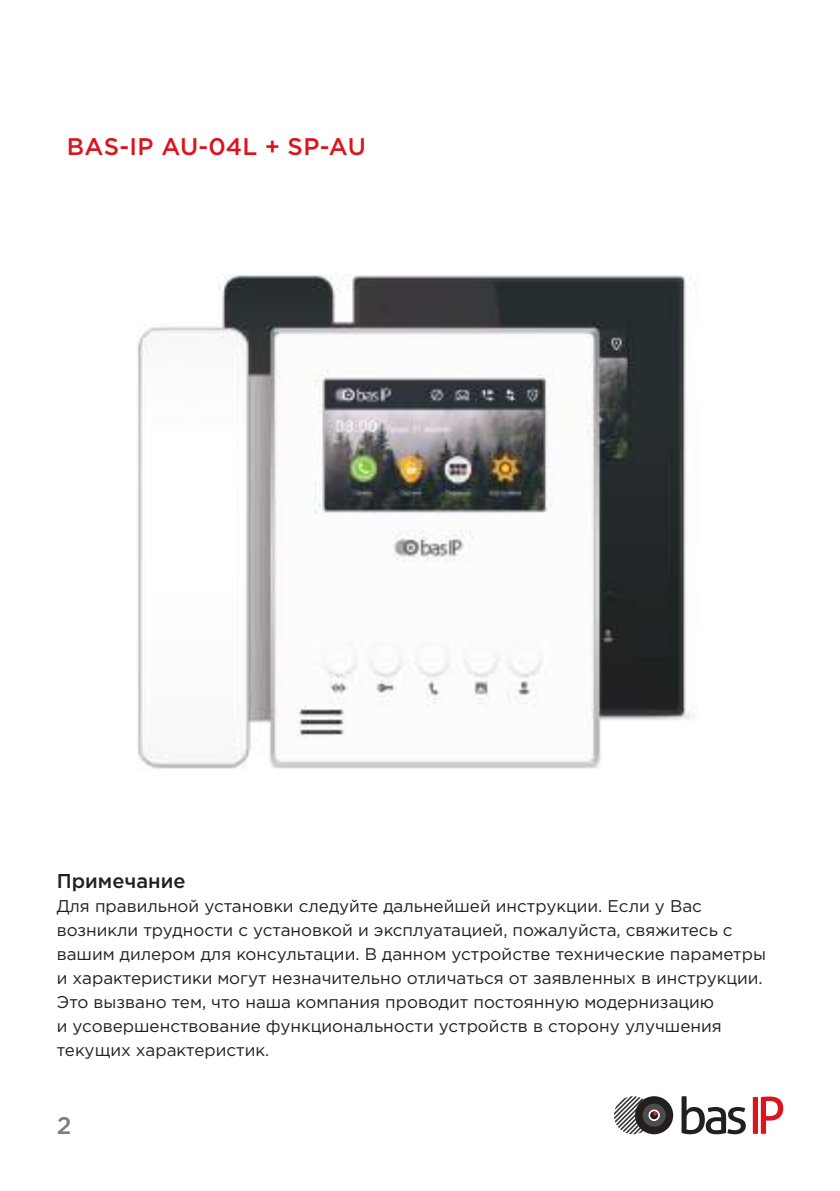
<style>
.page{position:relative;width:840px;height:1191px;background:#fff}
.page>*{position:absolute;margin:0;border:0;box-sizing:border-box;transform-origin:0 0}
.t1{font:500 24px "Gotham Pro";letter-spacing:.01em;color:#db141d}
.t2{font:500 24px "Gotham Pro";color:#7d7c7e}
.t3{font:500 20px "Gotham Pro";color:#241f1f}
.t4{font:17px/24px "Gotham Pro";color:#241f1f}
</style>
<div class="page">
<img style="left:137px;top:274px;width:629px;height:861px">
<svg style="left:681px;top:1096px;width:64px;height:38px"></svg>
<svg style="left:752px;top:1096px;width:30px;height:37px"></svg>
<svg style="left:613px;top:1096px;width:59px;height:38px"></svg>
<h1 class="t1" style="left:67px;top:133px;width:300px">BAS-IP AU-04L + SP-AU</h1>
<p class="t3" style="left:57px;top:869px;width:130px">Примечание</p>
<p class="t4" style="left:57px;top:894px;width:710px">Для правильной установки следуйте дальнейшей инструкции. Если у Вас возникли трудности с установкой и эксплуатацией, пожалуйста, свяжитесь с вашим дилером для консультации. В данном устройстве технические параметры и характеристики могут незначительно отличаться от заявленных в инструкции.<br>Это вызвано тем, что наша компания проводит постоянную модернизацию<br>и усовершенствование функциональности устройств в сторону улучшения текущих характеристик.</p>
<h1 class="t2" style="left:57px;top:1112px;width:16px">2</h1>
</div>
